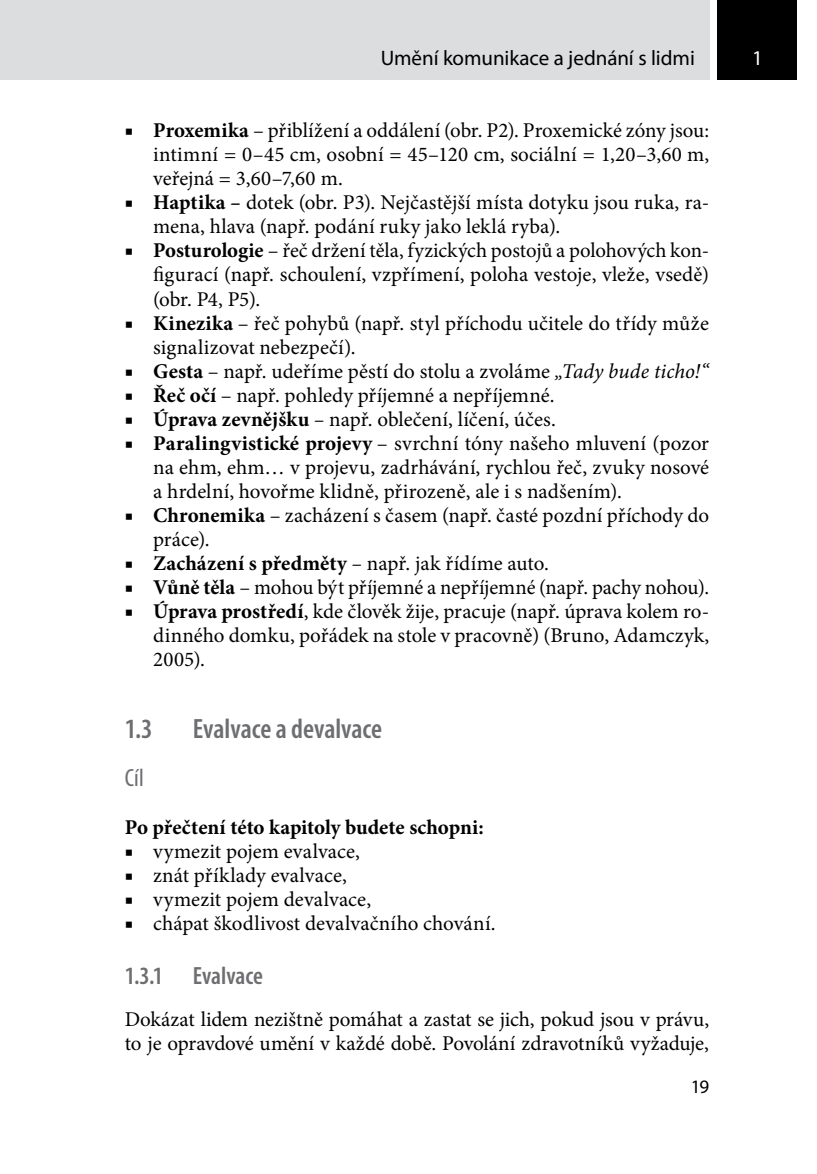
<style>
.page{position:relative;width:817px;height:1174px;background:#fff}
.page>*{position:absolute;margin:0;border:0;box-sizing:border-box;transform-origin:0 0}
._2_2_nadpis{font:600 condensed 28px "Myriad Pro";letter-spacing:-.005em;color:#6d6e71}
._3_3_3{font:600 condensed 25px "Myriad Pro";letter-spacing:-.005em;color:#6d6e71}
._4_4_4_4{font:condensed 25px "Myriad Pro";color:#6d6e71}
.text_1__odstavec{font:21px/24px "Minion Pro";color:#000;text-align:justify}
.nadpisek{font:700 21px "Minion Pro";letter-spacing:-.005em;color:#000}
.t1{font:21px "Myriad Pro";letter-spacing:-.005em;color:#000}
.t2{font:21px "Myriad Pro";color:#fff}
.t3{font:19px "Myriad Pro";color:#000}
.s1{font-weight:700}
.s2{font-weight:700;font-style:italic}
.s3{font-style:italic}
</style>
<div class="page">
<div style="left:717px;top:0;width:80px;height:79px;background:#000"></div>
<div style="left:0;top:0;width:709px;height:79px;background:#dcddde"></div>
<p class="t1" style="left:380px;top:45px;width:316px">Umění komunikace a jednání s lidmi</p>
<p class="text_1__odstavec" style="left:153px;top:119px;width:557px;text-indent:-28px">■ <span class="s1">Proxemika</span> – přiblížení a oddálení (obr. P2). Proxemické zóny jsou: intimní = 0–45 cm, osobní = 45–120 cm, sociální = 1,20–3,60 m, veřejná = 3,60–7,60 m.</p>
<p class="text_1__odstavec" style="left:153px;top:191px;width:557px;text-indent:-28px">■ <span class="s1">Haptika</span> <span class="s2">–</span> dotek (obr. P3). Nejčastější místa dotyku jsou ruka, ra&shy;mena, hlava (např. podání ruky jako leklá ryba).</p>
<p class="text_1__odstavec" style="left:153px;top:239px;width:557px;text-indent:-28px">■ <span class="s1">Posturologie</span> – řeč držení těla, fyzických postojů a polohových kon&shy;figurací (např. schoulení, vzpřímení, poloha vestoje, vleže, vsedě) (obr. P4, P5).</p>
<p class="text_1__odstavec" style="left:153px;top:311px;width:557px;text-indent:-28px">■ <span class="s1">Kinezika</span> – řeč pohybů (např. styl příchodu učitele do třídy může signalizovat nebezpečí).</p>
<p class="text_1__odstavec" style="left:125px;top:359px;width:585px">■ <span class="s1">Gesta</span> – např. udeříme pěstí do stolu a zvoláme <span class="s3">„Tady bude ticho!“</span></p>
<p class="text_1__odstavec" style="left:125px;top:383px;width:431px">■ <span class="s1">Řeč očí</span> – např. pohledy příjemné a nepříjemné.</p>
<p class="text_1__odstavec" style="left:125px;top:407px;width:432px">■ <span class="s1">Úprava zevnějšku</span> <span class="s3">–</span> např. oblečení, líčení, účes.</p>
<p class="text_1__odstavec" style="left:153px;top:431px;width:557px;text-indent:-28px">■ <span class="s1">Paralingvistické projevy</span> – svrchní tóny našeho mluvení (pozor na ehm, ehm… v projevu, zadrhávání, rychlou řeč, zvuky nosové a hrdelní, hovořme klidně, přirozeně, ale i s nadšením).</p>
<p class="text_1__odstavec" style="left:153px;top:503px;width:557px;text-indent:-28px">■ <span class="s1">Chronemika</span> – zacházení s časem (např. časté pozdní příchody do práce).</p>
<p class="text_1__odstavec" style="left:125px;top:551px;width:425px">■ <span class="s1">Zacházení s předměty</span> <span class="s3">–</span> např. jak řídíme auto.</p>
<p class="text_1__odstavec" style="left:125px;top:575px;width:585px">■ <span class="s1">Vůně těla</span> – mohou být příjemné a nepříjemné (např. pachy nohou).</p>
<p class="text_1__odstavec" style="left:153px;top:599px;width:557px;text-indent:-28px">■ <span class="s1">Úprava prostředí</span>, kde člověk žije, pracuje (např. úprava kolem ro&shy;dinného domku, pořádek na stole v pracovně) (Bruno, Adamczyk, 2005).</p>
<p class="_2_2_nadpis" style="left:125px;top:711px;width:29px">1.3</p>
<p class="_2_2_nadpis" style="left:193px;top:711px;width:191px">Evalvace a devalvace</p>
<p class="_4_4_4_4" style="left:125px;top:762px;width:21px">Cíl</p>
<p class="nadpisek" style="left:125px;top:812px;width:360px">Po přečtení této kapitoly budete schopni:</p>
<p class="text_1__odstavec" style="left:125px;top:839px;width:237px">■ vymezit pojem evalvace,</p>
<p class="text_1__odstavec" style="left:125px;top:863px;width:224px">■ znát příklady evalvace,</p>
<p class="text_1__odstavec" style="left:125px;top:887px;width:248px">■ vymezit pojem devalvace,</p>
<p class="text_1__odstavec" style="left:125px;top:911px;width:372px">■ chápat škodlivost devalvačního chování.</p>
<p class="_3_3_3" style="left:125px;top:960px;width:140px">1.3.1 Evalvace</p>
<p class="text_1__odstavec" style="left:125px;top:1007px;width:585px">Dokázat lidem nezištně pomáhat a zastat se jich, pokud jsou v právu, to je opravdové umění v každé době. Povolání zdravotníků vyžaduje,</p>
<p class="t3" style="left:690px;top:1074px;width:20px">19</p>
<p class="t2" style="left:751px;top:45px;width:12px">1</p>
</div>
